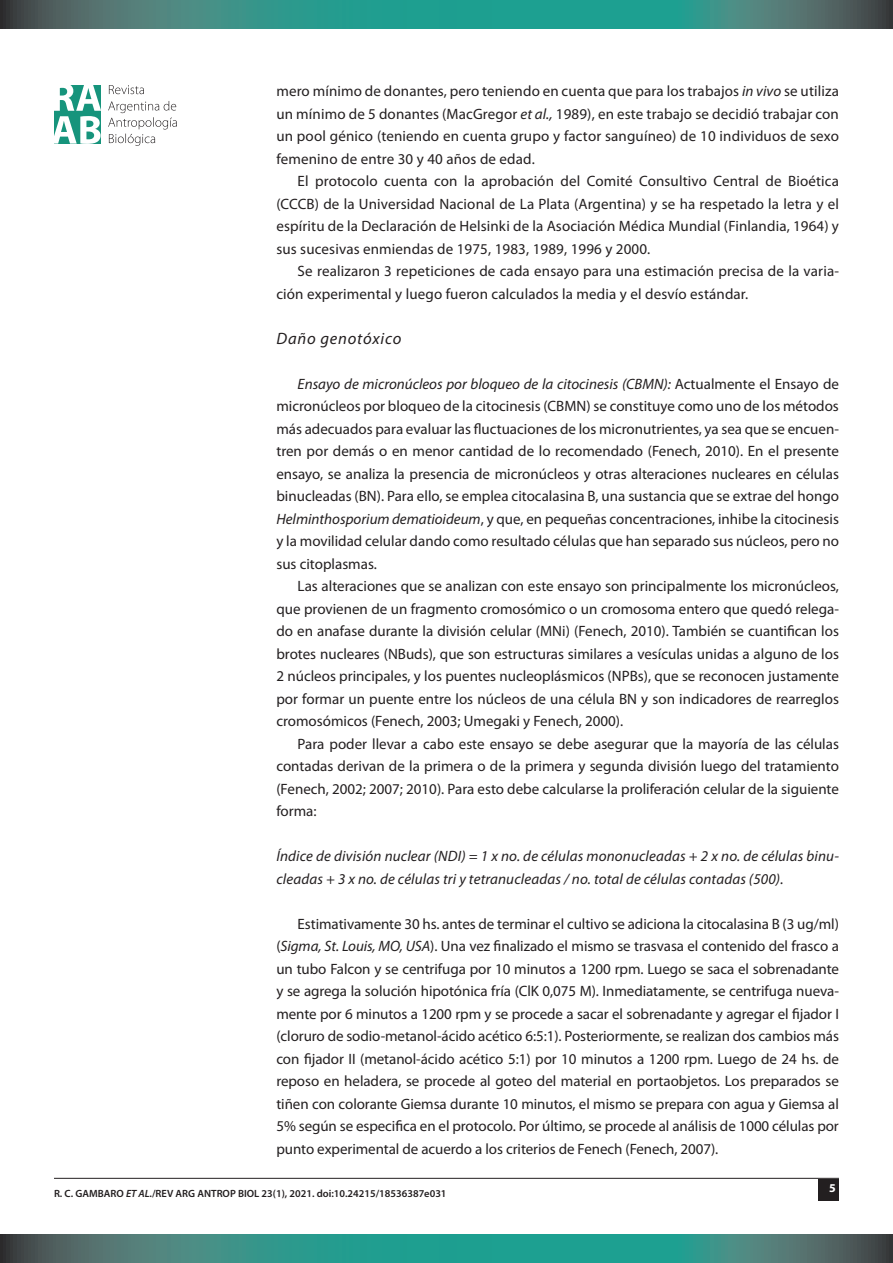
<style>
.page{position:relative;width:893px;height:1263px;background:#fff}
.page>*{position:absolute;margin:0;border:0;box-sizing:border-box;transform-origin:0 0}
.TITULOS_CUERPO{font:italic 16.5px "Myriad Pro";letter-spacing:.05em;color:#231f20}
.CUERPO{font:15px/22.5px "Myriad Pro";letter-spacing:.005em;color:#231f20;text-align:justify}
.CUERPO-2{font:italic 15px/22.5px "Myriad Pro";letter-spacing:.01em;color:#231f20}
.t1{font:700 12px "Myriad Pro";color:#fff}
.t2{font:600 10.5px "Myriad Pro";color:#231f20}
.s1{font-style:italic}
</style>
<div class="page">
<div style="left:819px;top:1179px;width:20px;height:21px;background:#231f20"></div>
<hr style="left:54px;top:1178px;width:785px;height:1px;background:#231f20">
<svg style="left:0;top:0;width:893px;height:28px;background:#36887f"></svg>
<svg style="left:0;top:1234px;width:893px;height:29px;background:#36887f"></svg>
<svg style="left:108px;top:101px;width:69px;height:45px"></svg>
<svg style="left:109px;top:85px;width:35px;height:9px"></svg>
<svg style="left:54px;top:85px;width:47px;height:59px"></svg>
<p class="CUERPO" style="left:276px;top:80px;width:564px">mero mínimo de donantes, pero teniendo en cuenta que para los trabajos <span class="s1">in vivo</span> se utiliza un mínimo de 5 donantes (MacGregor <span class="s1">et al.,</span> 1989), en este trabajo se decidió trabajar con un pool génico (teniendo en cuenta grupo y factor sanguíneo) de 10 individuos de sexo femenino de entre 30 y 40 años de edad.</p>
<p class="CUERPO" style="left:276px;top:170px;width:564px;text-indent:21px">El protocolo cuenta con la aprobación del Comité Consultivo Central de Bioética (CCCB) de la Universidad Nacional de La Plata (Argentina) y se ha respetado la letra y el espíritu de la Declaración de Helsinki de la Asociación Médica Mundial (Finlandia, 1964) y sus sucesivas enmiendas de 1975, 1983, 1989, 1996 y 2000.</p>
<p class="CUERPO" style="left:276px;top:260px;width:564px;text-indent:21px">Se realizaron 3 repeticiones de cada ensayo para una estimación precisa de la varia&shy;ción experimental y luego fueron calculados la media y el desvío estándar.</p>
<p class="TITULOS_CUERPO" style="left:276px;top:328px;width:127px">Daño genotóxico</p>
<p class="CUERPO" style="left:276px;top:372px;width:564px;text-indent:21px"><span class="s1">Ensayo de micronúcleos por bloqueo de la citocinesis (CBMN):</span> Actualmente el Ensayo de micronúcleos por bloqueo de la citocinesis (CBMN) se constituye como uno de los métodos más adecuados para evaluar las fluctuaciones de los micronutrientes, ya sea que se encuen&shy;tren por demás o en menor cantidad de lo recomendado (Fenech, 2010). En el presente ensayo, se analiza la presencia de micronúcleos y otras alteraciones nucleares en células binucleadas (BN). Para ello, se emplea citocalasina B, una sustancia que se extrae del hongo <span class="s1">Helminthosporium dematioideum</span>, y que, en pequeñas concentraciones, inhibe la citocinesis y la movilidad celular dando como resultado células que han separado sus núcleos, pero no sus citoplasmas.</p>
<p class="CUERPO" style="left:276px;top:575px;width:564px;text-indent:21px">Las alteraciones que se analizan con este ensayo son principalmente los micronúcleos, que provienen de un fragmento cromosómico o un cromosoma entero que quedó relega&shy;do en anafase durante la división celular (MNi) (Fenech, 2010). También se cuantifican los brotes nucleares (NBuds), que son estructuras similares a vesículas unidas a alguno de los 2 núcleos principales, y los puentes nucleoplásmicos (NPBs), que se reconocen justamente por formar un puente entre los núcleos de una célula BN y son indicadores de rearreglos cromosómicos (Fenech, 2003; Umegaki y Fenech, 2000).</p>
<p class="CUERPO" style="left:276px;top:732px;width:564px;text-indent:21px">Para poder llevar a cabo este ensayo se debe asegurar que la mayoría de las células contadas derivan de la primera o de la primera y segunda división luego del tratamiento (Fenech, 2002; 2007; 2010). Para esto debe calcularse la proliferación celular de la siguiente forma:</p>
<p class="CUERPO-2" style="left:276px;top:845px;width:564px">Índice de división nuclear (NDI) = 1 x no. de células mononucleadas + 2 x no. de células binu&shy;cleadas + 3 x no. de células tri y tetranucleadas / no. total de células contadas (500).</p>
<p class="CUERPO" style="left:276px;top:912px;width:564px;text-indent:21px">Estimativamente 30 hs. antes de terminar el cultivo se adiciona la citocalasina B (3 ug/ml) (<span class="s1">Sigma, St. Louis, MO, USA</span>). Una vez finalizado el mismo se trasvasa el contenido del frasco a un tubo Falcon y se centrifuga por 10 minutos a 1200 rpm. Luego se saca el sobrenadante y se agrega la solución hipotónica fría (ClK 0,075 M). Inmediatamente, se centrifuga nueva&shy;mente por 6 minutos a 1200 rpm y se procede a sacar el sobrenadante y agregar el fijador I (cloruro de sodio-metanol-ácido acético 6:5:1). Posteriormente, se realizan dos cambios más con fijador II (metanol-ácido acético 5:1) por 10 minutos a 1200 rpm. Luego de 24 hs. de reposo en heladera, se procede al goteo del material en portaobjetos. Los preparados se tiñen con colorante Giemsa durante 10 minutos, el mismo se prepara con agua y Giemsa al 5% según se especifica en el protocolo. Por último, se procede al análisis de 1000 células por punto experimental de acuerdo a los criterios de Fenech (Fenech, 2007).</p>
<p class="t2" style="left:54px;top:1187px;width:394px">R. C. GAMBARO <span class="s1">ET AL</span>./REV ARG ANTROP BIOL 23(1), 2021. doi:10.24215/18536387e031</p>
<p class="t1" style="left:829px;top:1180px;width:8px">5</p>
</div>
